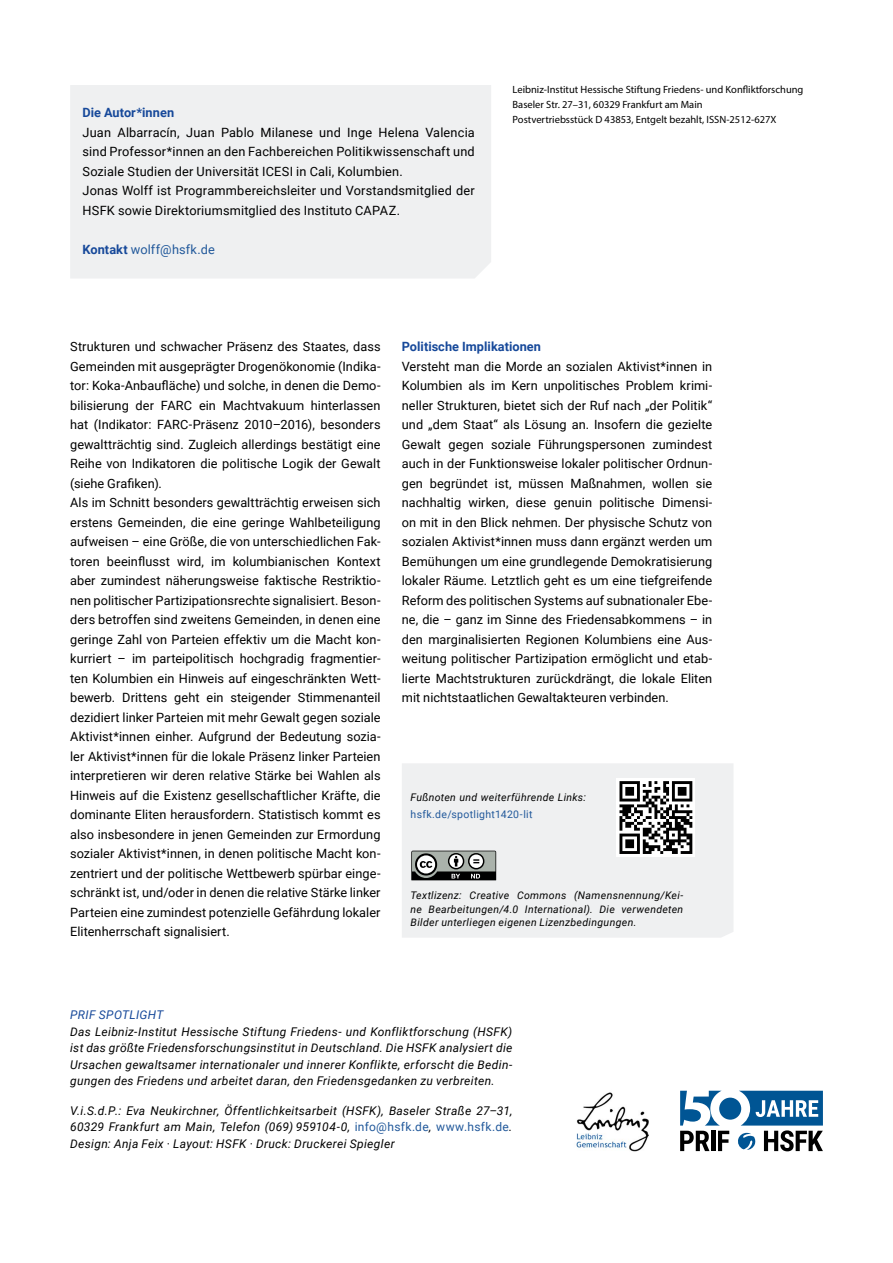
<style>
.page{position:relative;width:893px;height:1263px;background:#fff}
.page>*{position:absolute;margin:0;border:0;box-sizing:border-box;transform-origin:0 0}
.Fließtext{font:12.75px/19.5px "Roboto";letter-spacing:.01em;color:#000;text-align:justify}
.Zwischenüberschrift{font:700 12.75px "Roboto";letter-spacing:.005em;color:#17499a}
.Zwischenüberschrift-2{font:12.75px "Roboto";letter-spacing:.01em;color:#22599b}
.ViSdP__Fussnoten_etc{font:italic 12px/16.5px "Roboto";letter-spacing:.03em;color:#000;text-align:justify}
.t1{font:italic 12px "Roboto";letter-spacing:.03em;color:#17499a}
.t2{font:10.5px/15px "Myriad Pro";color:#000}
.Textlizenz{font:italic 10.5px/13.5px "Roboto";letter-spacing:.03em;color:#000;text-align:justify}
.ViSdP__Fussnoten_etc-2{font:italic 10.5px/16.5px "Roboto";letter-spacing:.03em;color:#000}
.s1{font-weight:700;color:#17499a}
.s2{font-style:normal;color:#22599b}
</style>
<div class="page">
<div style="left:70px;top:85px;width:421px;height:193px;background:#eff0f1"></div>
<img style="left:576px;top:1092px;width:72px;height:59px">
<div style="left:719px;top:1097px;width:22px;height:23px;background:#005594;border-radius:50%"></div>
<svg style="left:680px;top:1091px;width:42px;height:34px"></svg>
<svg style="left:680px;top:1131px;width:29px;height:20px"></svg>
<hr style="left:711px;top:1131px;width:4px;height:20px;background:#000">
<svg style="left:718px;top:1131px;width:11px;height:20px"></svg>
<svg style="left:737px;top:1091px;width:86px;height:60px"></svg>
<div style="left:402px;top:763px;width:331px;height:175px;background:#eff0f1"></div>
<svg style="left:411px;top:851px;width:85px;height:29px;background:#767977"></svg>
<div style="left:617px;top:778px;width:78px;height:79px;background:#fff"></div>
<svg style="left:619px;top:781px;width:73px;height:73px"></svg>
<h2 class="Zwischenüberschrift" style="left:82px;top:104px;width:93px">Die Autor*innen</h2>
<p class="Fließtext" style="left:82px;top:122px;width:394px">Juan Albarracín, Juan Pablo Milanese und Inge Helena Valencia sind Professor*innen an den Fachbereichen Politikwissenschaft und Soziale Studien der Universität ICESI in Cali, Kolumbien.</p>
<p class="Fließtext" style="left:82px;top:180px;width:394px">Jonas Wolff ist Programmbereichsleiter und Vorstandsmitglied der<br>HSFK sowie Direktoriumsmitglied des Instituto CAPAZ.</p>
<h2 class="Zwischenüberschrift-2" style="left:82px;top:240px;width:134px"><span class="s1">Kontakt</span> wolff@hsfk.de</h2>
<p class="t2" style="left:513px;top:82px;width:292px">Leibniz-Institut Hessische Stiftung Friedens- und Konfliktforschung<br>Baseler Str. 27–31, 60329 Frankfurt am Main<br>Postvertriebsstück D 43853, Entgelt bezahlt, ISSN-2512-627X</p>
<p class="Fließtext" style="left:70px;top:336px;width:312px">Strukturen und schwacher Präsenz des Staates, dass Gemeinden mit ausgeprägter Drogenökonomie (Indika&shy;tor: Koka-Anbaufläche) und solche, in denen die Demo&shy;bilisierung der FARC ein Machtvakuum hinterlassen hat (Indikator: FARC-Präsenz 2010–2016), besonders gewaltträchtig sind. Zugleich allerdings bestätigt eine Reihe von Indikatoren die politische Logik der Gewalt (siehe Grafiken).</p>
<p class="Fließtext" style="left:70px;top:492px;width:312px">Als im Schnitt besonders gewaltträchtig erweisen sich erstens Gemeinden, die eine geringe Wahlbeteiligung aufweisen – eine Größe, die von unterschiedlichen Fak&shy;toren beeinflusst wird, im kolumbianischen Kontext aber zumindest näherungsweise faktische Restriktio&shy;nen politischer Partizipationsrechte signalisiert. Beson&shy;ders betroffen sind zweitens Gemeinden, in denen eine geringe Zahl von Parteien effektiv um die Macht kon&shy;kurriert – im parteipolitisch hochgradig fragmentier&shy;ten Kolumbien ein Hinweis auf eingeschränkten Wett&shy;bewerb. Drittens geht ein steigender Stimmenanteil dezidiert linker Parteien mit mehr Gewalt gegen soziale Aktivist*innen einher. Aufgrund der Bedeutung sozia&shy;ler Aktivist*innen für die lokale Präsenz linker Parteien interpretieren wir deren relative Stärke bei Wahlen als Hinweis auf die Existenz gesellschaftlicher Kräfte, die dominante Eliten herausfordern. Statistisch kommt es also insbesondere in jenen Gemeinden zur Ermordung sozialer Aktivist*innen, in denen politische Macht kon&shy;zentriert und der politische Wettbewerb spürbar einge&shy;schränkt ist, und/oder in denen die relative Stärke linker Parteien eine zumindest potenzielle Gefährdung lokaler Elitenherrschaft signalisiert.</p>
<h2 class="Zwischenüberschrift" style="left:402px;top:338px;width:141px">Politische Implikationen</h2>
<p class="Fließtext" style="left:402px;top:356px;width:312px">Versteht man die Morde an sozialen Aktivist*innen in Kolumbien als im Kern unpolitisches Problem krimi&shy;neller Strukturen, bietet sich der Ruf nach „der Politik“ und „dem Staat“ als Lösung an. Insofern die gezielte Gewalt gegen soziale Führungspersonen zumindest auch in der Funktionsweise lokaler politischer Ordnun&shy;gen begründet ist, müssen Maßnahmen, wollen sie nachhaltig wirken, diese genuin politische Dimensi&shy;on mit in den Blick nehmen. Der physische Schutz von sozialen Aktivist*innen muss dann ergänzt werden um Bemühungen um eine grundlegende Demokratisierung lokaler Räume. Letztlich geht es um eine tiefgreifende Reform des politischen Systems auf subnationaler Ebe&shy;ne, die – ganz im Sinne des Friedensabkommens – in den marginalisierten Regionen Kolumbiens eine Aus&shy;weitung politischer Partizipation ermöglicht und etab&shy;lierte Machtstrukturen zurückdrängt, die lokale Eliten mit nichtstaatlichen Gewaltakteuren verbinden.</p>
<p class="ViSdP__Fussnoten_etc-2" style="left:411px;top:789px;width:177px">Fußnoten und weiterführende Links: <span class="s2">hsfk.de/spotlight1420-lit</span></p>
<p class="Textlizenz" style="left:411px;top:888px;width:274px">Textlizenz: Creative Commons (Namensnennung/Kei&shy;ne Bearbeitungen/4.0 International). Die verwendeten Bilder unterliegen eigenen Lizenzbedingungen.</p>
<p class="t1" style="left:70px;top:1007px;width:95px">PRIF SPOTLIGHT</p>
<p class="ViSdP__Fussnoten_etc" style="left:70px;top:1023px;width:444px">Das Leibniz-Institut Hessische Stiftung Friedens- und Konfliktforschung (HSFK) ist das größte Friedensforschungsinstitut in Deutschland. Die HSFK analysiert die Ursachen gewaltsamer internationaler und innerer Konflikte, erforscht die Bedin&shy;gungen des Friedens und arbeitet daran, den Friedensgedanken zu verbreiten.</p>
<p class="ViSdP__Fussnoten_etc" style="left:70px;top:1102px;width:444px">V.i.S.d.P.: Eva Neukirchner, Öffentlichkeitsarbeit (HSFK), Baseler Straße 27–31, 60329 Frankfurt am Main, Telefon (069) 959104-0, <span class="s2">info@hsfk.de</span>, <span class="s2">www.hsfk.de</span>.<br>Design: Anja Feix · Layout: HSFK · Druck: Druckerei Spiegler</p>
</div>
